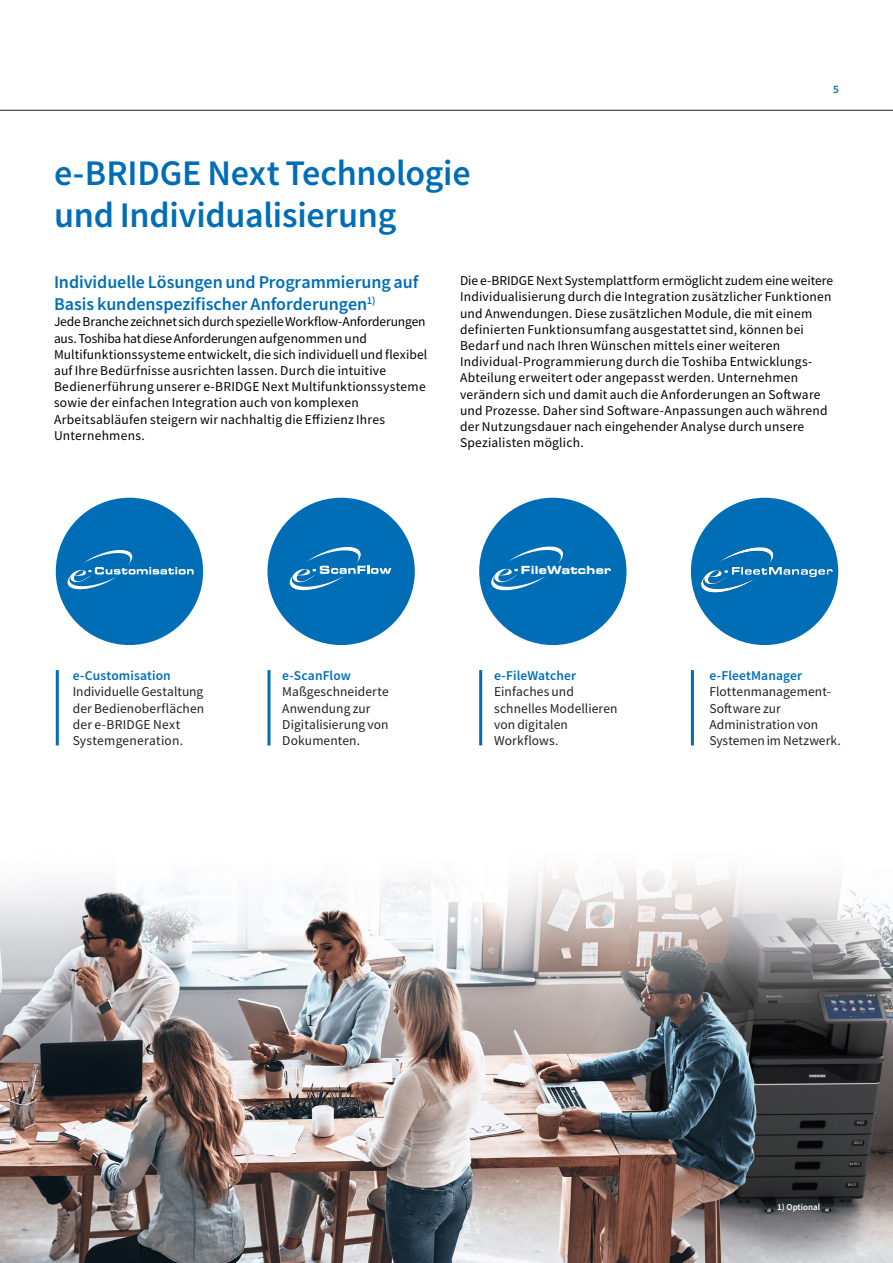
<style>
.page{position:relative;width:893px;height:1263px;background:#fff}
.page>*{position:absolute;margin:0;border:0;box-sizing:border-box;transform-origin:0 0}
.Headline_24pt{font:500 36px "Toshiba Sans";letter-spacing:-.01em;color:#006db7}
.Subheadline_12pt{font:500 18px "Toshiba Sans";letter-spacing:-.005em;color:#006db7}
.t1{font:18px "Minion Pro";color:#231f20}
.Continuous_text_9pt{font:13.5px/16.2px "Toshiba Sans";letter-spacing:.015em;color:#000}
.Foot_note_7pt{font:13.5px/16.2px "Toshiba Sans";letter-spacing:.005em;color:#231f20}
.t2{font:11.25px "Eurostile Bold Extended Two";color:#fff}
.t3{font:500 11.25px "Toshiba Sans";color:#006db7}
.t4{font:500 9px "Toshiba Sans";color:#fff}
.s1{font-weight:500;color:#006db7}
</style>
<div class="page">
<img style="left:0;top:869px;width:893px;height:394px">
<hr style="left:0;top:110px;width:893px;height:1px;background:#231f20">
<hr style="left:56px;top:670px;width:3px;height:75px;background:#006db7">
<div style="left:56px;top:498px;width:147px;height:147px;background:#006db7;border-radius:50%"></div>
<svg style="left:68px;top:550px;width:126px;height:39px"></svg>
<div style="left:479px;top:498px;width:147px;height:147px;background:#006db7;border-radius:50%"></div>
<svg style="left:491px;top:546px;width:72px;height:44px"></svg>
<div style="left:691px;top:498px;width:147px;height:147px;background:#006db7;border-radius:50%"></div>
<img style="left:692px;top:548px;width:147px;height:46px">
<div style="left:267px;top:498px;width:148px;height:147px;background:#006db7;border-radius:50%"></div>
<svg style="left:290px;top:547px;width:101px;height:43px"></svg>
<hr style="left:691px;top:670px;width:3px;height:75px;background:#006db7">
<hr style="left:479px;top:670px;width:3px;height:75px;background:#006db7">
<hr style="left:267px;top:670px;width:3px;height:75px;background:#006db7">
<p class="Headline_24pt" style="left:54px;top:150px;width:418px">e-BRIDGE Next Technologie</p>
<p class="Headline_24pt" style="left:54px;top:192px;width:344px">und Individualisierung</p>
<p class="t3" style="left:833px;top:82px;width:7px">5</p>
<p class="Subheadline_12pt" style="left:54px;top:271px;width:366px">Individuelle Lösungen und Programmierung auf</p>
<p class="Subheadline_12pt" style="left:54px;top:292px;width:323px">Basis kundenspezifischer Anforderungen<sup>1)</sup></p>
<p class="Continuous_text_9pt" style="left:54px;top:314px;width:375px">Jede Branche zeichnet sich durch spezielle Workflow-Anforderungen aus. Toshiba hat diese Anforderungen aufgenommen und Multifunktionssysteme entwickelt, die sich individuell und flexibel auf Ihre Bedürfnisse ausrichten lassen. Durch die intuitive Bedienerführung unserer e-BRIDGE Next Multifunktionssysteme sowie der einfachen Integration auch von komplexen Arbeitsabläufen steigern wir nachhaltig die Effizienz Ihres Unternehmens.</p>
<p class="Continuous_text_9pt" style="left:460px;top:272px;width:375px">Die e-BRIDGE Next Systemplattform ermöglicht zudem eine weitere Individualisierung durch die Integration zusätzlicher Funktionen und Anwendungen. Diese zusätzlichen Module, die mit einem definierten Funktionsumfang ausgestattet sind, können bei Bedarf und nach Ihren Wünschen mittels einer weiteren Individual-Programmierung durch die Toshiba Entwicklungs-Abteilung erweitert oder angepasst werden. Unternehmen verändern sich und damit auch die Anforderungen an Software und Prozesse. Daher sind Software-Anpassungen auch während der Nutzungsdauer nach eingehender Analyse durch unsere Spezialisten möglich.</p>
<p class="t2" style="left:521px;top:562px;width:92px">FileWatcher</p>
<p class="Foot_note_7pt" style="left:73px;top:667px;width:133px"><span class="s1">e-Customisation<br></span>Individuelle Gestaltung der Bedienoberflächen der e-BRIDGE Next<br>Systemgeneration.</p>
<p class="Foot_note_7pt" style="left:282px;top:667px;width:108px"><span class="s1">e-ScanFlow<br></span>Maßgeschneiderte<br>Anwendung zur<br>Digitalisierung von<br>Dokumenten.</p>
<p class="Foot_note_7pt" style="left:494px;top:667px;width:125px"><span class="s1">e-FileWatcher<br></span>Einfaches und schnelles Modellieren von digitalen<br>Workflows.</p>
<p class="Foot_note_7pt" style="left:709px;top:667px;width:133px"><span class="s1">e-FleetManager<br></span>Flottenmanagement-<br>Software zur<br>Administration von<br>Systemen im Netzwerk.</p>
<p class="t1" style="left:306px;top:1008px;width:10px">1</p>
<p class="t4" style="left:777px;top:1200px;width:44px">1) Optional</p>
</div>
